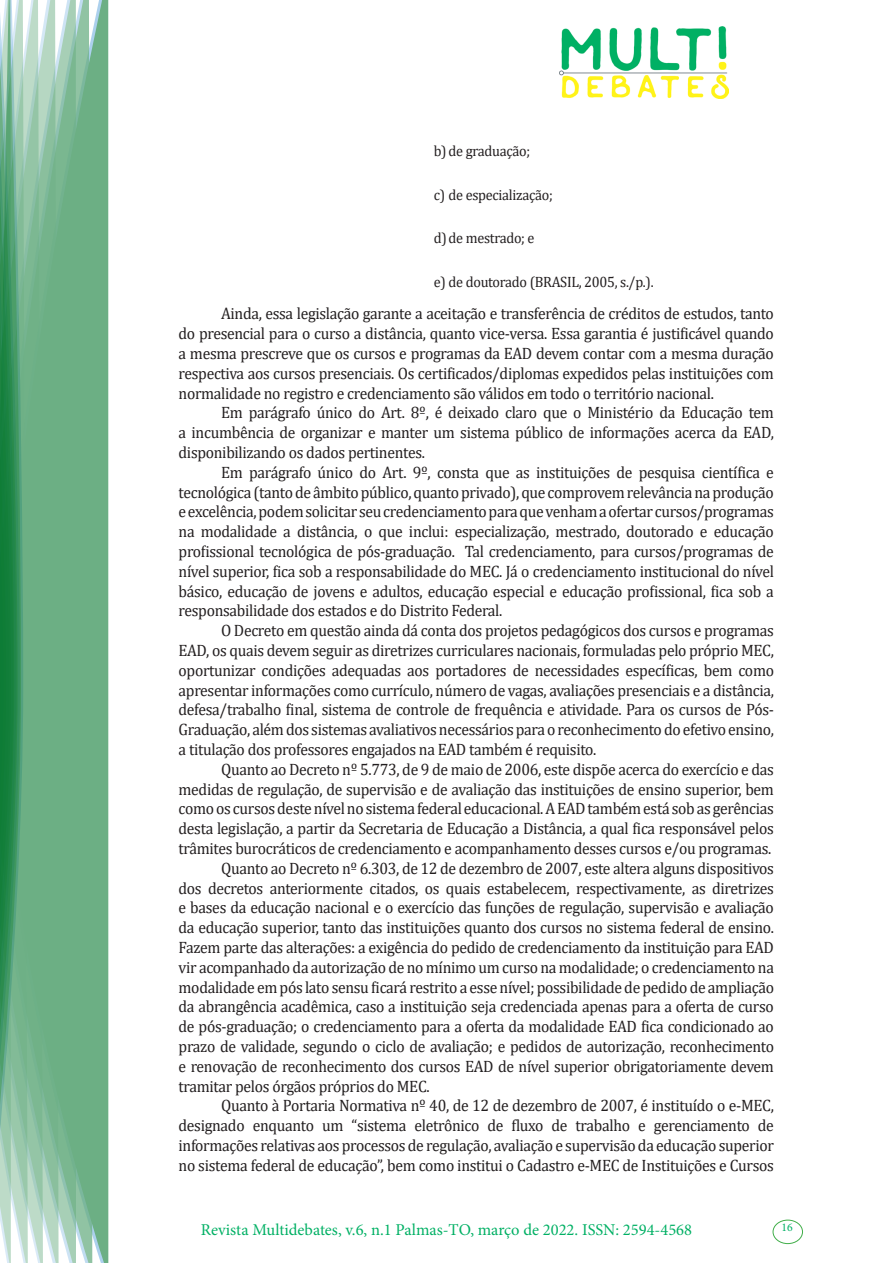
<style>
.page{position:relative;width:893px;height:1263px;background:#fff}
.page>*{position:absolute;margin:0;border:0;box-sizing:border-box;transform-origin:0 0}
.texto{font:16.5px/19.8px "Cambria";letter-spacing:-.02em;color:#231f20;text-align:justify;scale:.95 1}
.t1{font:16.5px "Minion Pro";color:#00b064}
.citacao{font:15px "Cambria";letter-spacing:-.02em;color:#231f20;scale:.95 1}
.t2{font:11.7px "Minion Pro";color:#00b064}
</style>
<div class="page">
<img style="left:559px;top:26px;width:169px;height:72px">
<div style="left:95px;top:0;width:14px;height:1263px;background:#6caf84"></div>
<svg style="left:79px;top:0;width:16px;height:1263px;background:#71b289"></svg>
<svg style="left:62px;top:0;width:17px;height:1263px;background:#75b48c"></svg>
<svg style="left:45px;top:0;width:17px;height:1263px;background:#7cb792"></svg>
<svg style="left:30px;top:0;width:15px;height:1263px;background:#80ba96"></svg>
<svg style="left:0;top:0;width:30px;height:1263px;background:#61a97f"></svg>
<div style="left:772px;top:1219px;width:31px;height:25px;border:1px solid #40ae49;border-radius:50%"></div>
<p class="citacao" style="left:434px;top:142px;width:103px">b) de graduação;</p>
<p class="citacao" style="left:434px;top:186px;width:127px">c) de especialização;</p>
<p class="citacao" style="left:434px;top:229px;width:108px">d)de mestrado; e</p>
<p class="citacao" style="left:434px;top:273px;width:233px">e) de doutorado (BRASIL, 2005, s./p.).</p>
<p class="texto" style="left:179px;top:304px;width:628px;text-indent:43px">Ainda, essa legislação garante a aceitação e transferência de créditos de estudos, tanto do presencial para o curso a distância, quanto vice-versa. Essa garantia é justificável quando a mesma prescreve que os cursos e programas da EAD devem contar com a mesma duração respectiva aos cursos presenciais. Os certificados/diplomas expedidos pelas instituições com normalidade no registro e credenciamento são válidos em todo o território nacional.</p>
<p class="texto" style="left:179px;top:403px;width:628px;text-indent:43px">Em parágrafo único do Art. 8º, é deixado claro que o Ministério da Educação tem a incumbência de organizar e manter um sistema público de informações acerca da EAD, disponibilizando os dados pertinentes.</p>
<p class="texto" style="left:179px;top:462px;width:628px;text-indent:43px">Em parágrafo único do Art. 9º, consta que as instituições de pesquisa científica e tecnológica (tanto de âmbito público, quanto privado), que comprovem relevância na produção e excelência, podem solicitar seu credenciamento para que venham a ofertar cursos/programas na modalidade a distância, o que inclui: especialização, mestrado, doutorado e educação profissional tecnológica de pós-graduação. Tal credenciamento, para cursos/programas de nível superior, fica sob a responsabilidade do MEC. Já o credenciamento institucional do nível básico, educação de jovens e adultos, educação especial e educação profissional, fica sob a responsabilidade dos estados e do Distrito Federal.</p>
<p class="texto" style="left:179px;top:621px;width:628px;text-indent:43px">O Decreto em questão ainda dá conta dos projetos pedagógicos dos cursos e programas EAD, os quais devem seguir as diretrizes curriculares nacionais, formuladas pelo próprio MEC, oportunizar condições adequadas aos portadores de necessidades específicas, bem como apresentar informações como currículo, número de vagas, avaliações presenciais e a distância, defesa/trabalho final, sistema de controle de frequência e atividade. Para os cursos de Pós-Graduação, além dos sistemas avaliativos necessários para o reconhecimento do efetivo ensino, a titulação dos professores engajados na EAD também é requisito.</p>
<p class="texto" style="left:179px;top:759px;width:628px;text-indent:43px">Quanto ao Decreto nº 5.773, de 9 de maio de 2006, este dispõe acerca do exercício e das medidas de regulação, de supervisão e de avaliação das instituições de ensino superior, bem como os cursos deste nível no sistema federal educacional. A EAD também está sob as gerências desta legislação, a partir da Secretaria de Educação a Distância, a qual fica responsável pelos trâmites burocráticos de credenciamento e acompanhamento desses cursos e/ou programas.</p>
<p class="texto" style="left:179px;top:858px;width:628px;text-indent:43px">Quanto ao Decreto nº 6.303, de 12 de dezembro de 2007, este altera alguns dispositivos dos decretos anteriormente citados, os quais estabelecem, respectivamente, as diretrizes e bases da educação nacional e o exercício das funções de regulação, supervisão e avaliação da educação superior, tanto das instituições quanto dos cursos no sistema federal de ensino.<br>Fazem parte das alterações: a exigência do pedido de credenciamento da instituição para EAD vir acompanhado da autorização de no mínimo um curso na modalidade; o credenciamento na modalidade em pós lato sensu ficará restrito a esse nível; possibilidade de pedido de ampliação da abrangência acadêmica, caso a instituição seja credenciada apenas para a oferta de curso de pós-graduação; o credenciamento para a oferta da modalidade EAD fica condicionado ao prazo de validade, segundo o ciclo de avaliação; e pedidos de autorização, reconhecimento e renovação de reconhecimento dos cursos EAD de nível superior obrigatoriamente devem tramitar pelos órgãos próprios do MEC.</p>
<p class="texto" style="left:179px;top:1096px;width:628px;text-indent:43px">Quanto à Portaria Normativa nº 40, de 12 de dezembro de 2007, é instituído o e-MEC, designado enquanto um “sistema eletrônico de fluxo de trabalho e gerenciamento de informações relativas aos processos de regulação, avaliação e supervisão da educação superior no sistema federal de educação”, bem como institui o Cadastro e-MEC de Instituições e Cursos</p>
<p class="t1" style="left:201px;top:1218px;width:493px">Revista Multidebates, v.6, n.1 Palmas-TO, março de 2022. ISSN: 2594-4568</p>
<p class="t2" style="left:781px;top:1219px;width:13px">16</p>
</div>
